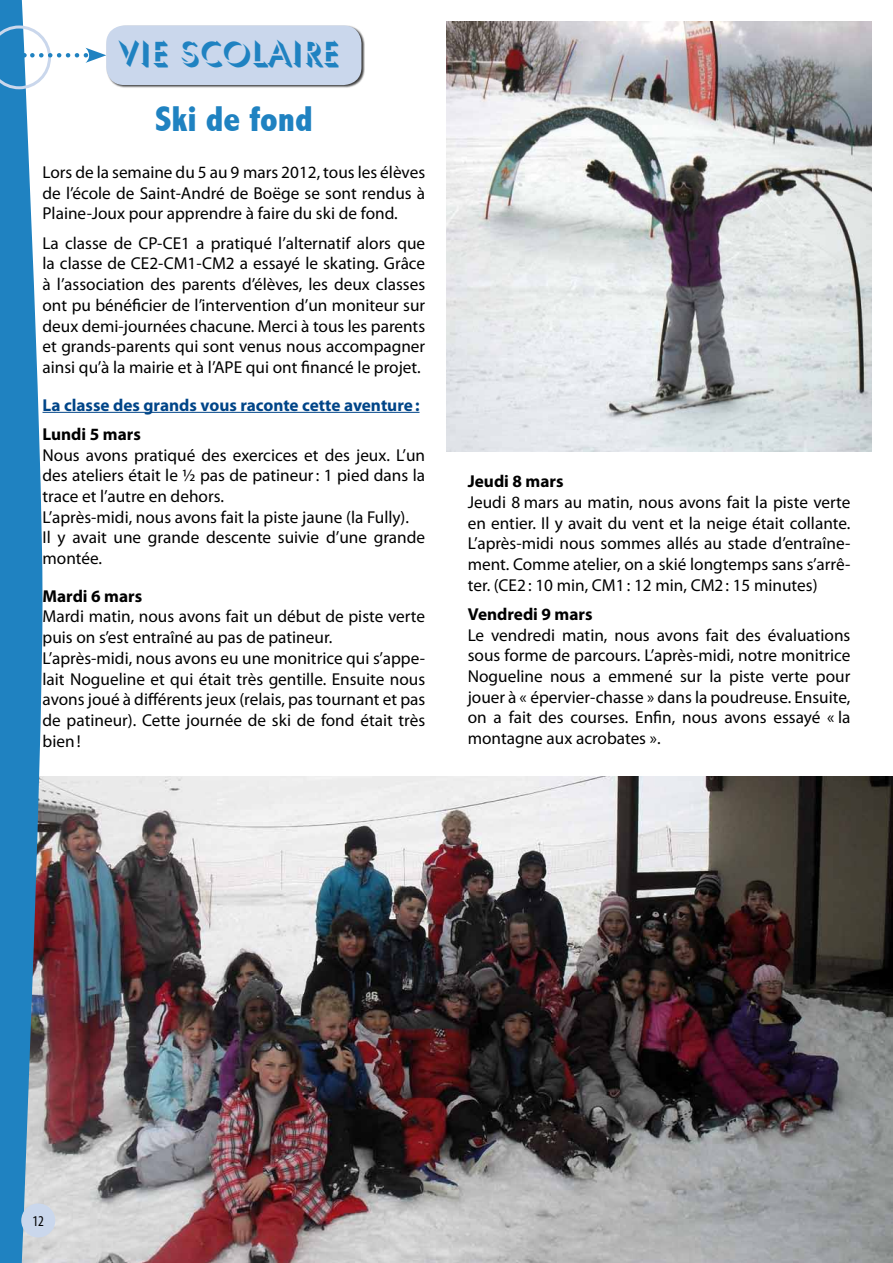
<style>
.page{position:relative;width:893px;height:1263px;background:#fff}
.page>*{position:absolute;margin:0;border:0;box-sizing:border-box;transform-origin:0 0}
.t1{font:36px "Umbra";color:#1f82c1}
.t2{font:800 condensed 36px "Abadi";color:#1f82c1}
.t3{font:17.25px/20.7px "Myriad Pro";color:#000;text-align:justify}
.t4{font:700 17.25px "Myriad Pro";color:#000}
.t5{font:700 17.25px "Myriad Pro";color:#004588}
.t6{font:condensed 15px "Myriad Pro";color:#000}
</style>
<div class="page">
<img style="left:43px;top:777px;width:850px;height:486px">
<svg style="left:0;top:0;width:43px;height:1263px;background:#4190c3"></svg>
<div style="left:21px;top:1203px;width:34px;height:34px;background:#cad7ec;border-radius:50%"></div>
<svg style="left:0;top:26px;width:106px;height:63px"></svg>
<div style="left:106px;top:25px;width:259px;height:63px;background:#000;opacity:.75"></div>
<div style="left:106px;top:26px;width:255px;height:59px;background:#cad7ec;border-radius:18px"></div>
<img style="left:446px;top:21px;width:426px;height:430px">
<hr style="left:43px;top:412px;width:377px;height:1px;background:#004588">
<h1 class="t1" style="left:120px;top:31px;width:222px">VIE SCOLAIRE</h1>
<h1 class="t2" style="left:155px;top:98px;width:159px">Ski de fond</h1>
<p class="t3" style="left:43px;top:162px;width:384px">Lors de la semaine du 5 au 9 mars 2012, tous les élèves de l’école de Saint-André de Boëge se sont rendus à Plaine-Joux pour apprendre à faire du ski de fond.</p>
<p class="t3" style="left:43px;top:232px;width:384px">La classe de CP-CE1 a pratiqué l’alternatif alors que la classe de CE2-CM1-CM2 a essayé le skating. Grâce à l’association des parents d’élèves, les deux classes ont pu bénéficier de l’intervention d’un moniteur sur deux demi-journées chacune. Merci à tous les parents et grands-parents qui sont venus nous accompagner ainsi qu’à la mairie et à l’APE qui ont financé le projet.</p>
<p class="t5" style="left:43px;top:394px;width:378px">La classe des grands vous raconte cette aventure:</p>
<p class="t4" style="left:43px;top:423px;width:100px">Lundi 5 mars</p>
<p class="t3" style="left:43px;top:444px;width:384px;text-align:left">Nous avons pratiqué des exercices et des jeux. L’un des ateliers était le ½ pas de patineur: 1 pied dans la trace et l’autre en dehors.<br>L’après-midi, nous avons fait la piste jaune (la Fully).<br>Il y avait une grande descente suivie d’une grande montée.</p>
<p class="t4" style="left:43px;top:585px;width:101px">Mardi 6 mars</p>
<p class="t3" style="left:43px;top:606px;width:384px;text-align:left">Mardi matin, nous avons fait un début de piste verte puis on s’est entraîné au pas de patineur.<br>L’après-midi, nous avons eu une monitrice qui s’appe&shy;lait Nogueline et qui était très gentille. Ensuite nous avons joué à différents jeux (relais, pas tournant et pas de patineur). Cette journée de ski de fond était très bien!</p>
<p class="t4" style="left:468px;top:470px;width:97px">Jeudi 8 mars</p>
<p class="t3" style="left:468px;top:491px;width:384px">Jeudi 8 mars au matin, nous avons fait la piste verte en entier. Il y avait du vent et la neige était collante.<br>L’après-midi nous sommes allés au stade d’entraîne&shy;ment. Comme atelier, on a skié longtemps sans s’arrê&shy;ter. (CE2: 10 min, CM1: 12 min, CM2: 15 minutes)</p>
<p class="t4" style="left:468px;top:603px;width:126px">Vendredi 9 mars</p>
<p class="t3" style="left:468px;top:624px;width:384px">Le vendredi matin, nous avons fait des évaluations sous forme de parcours. L’après-midi, notre monitrice Nogueline nous a emmené sur la piste verte pour jouer à « épervier-chasse » dans la poudreuse. Ensuite, on a fait des courses. Enfin, nous avons essayé « la montagne aux acrobates ».</p>
<p class="t6" style="left:32px;top:1212px;width:13px">12</p>
</div>
